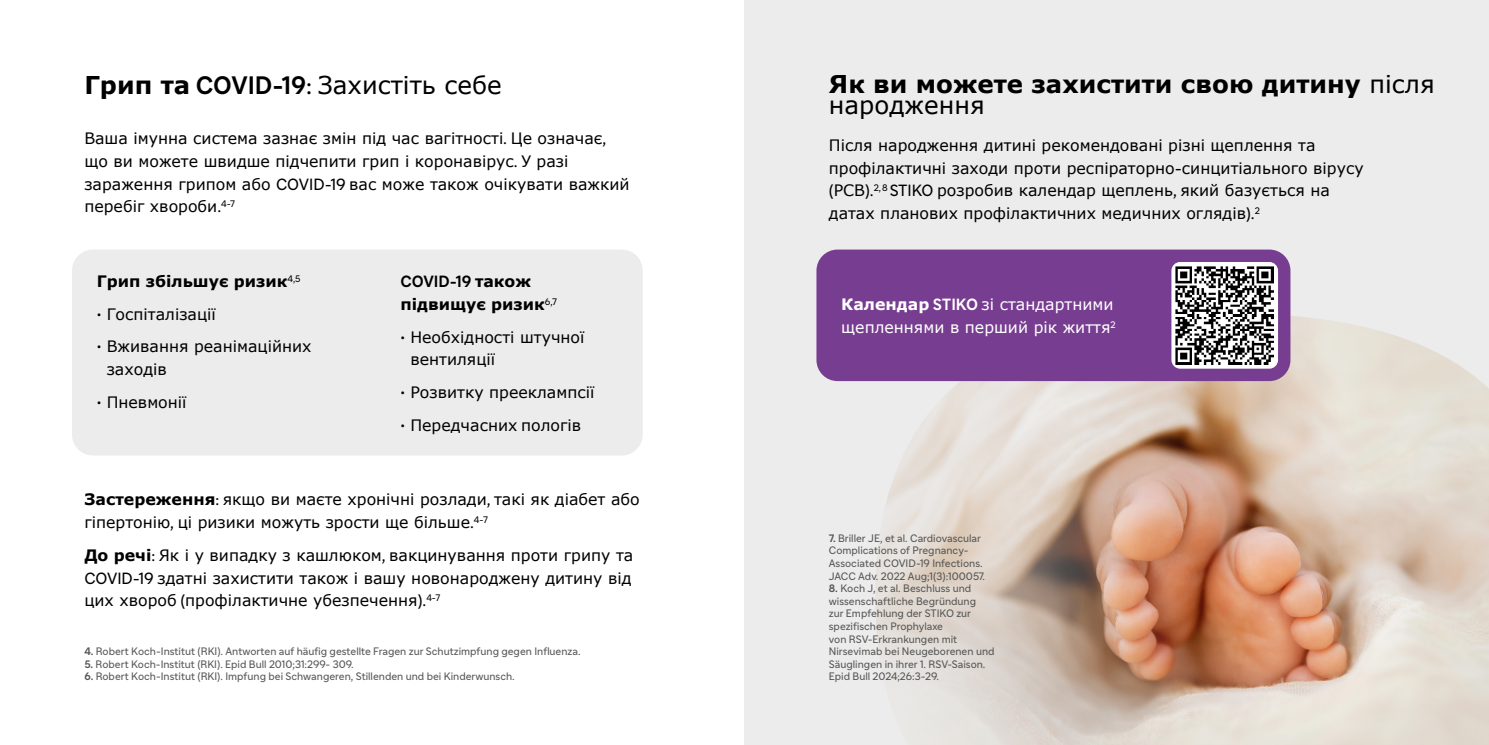
<style>
.page{position:relative;width:1489px;height:745px;background:#fff}
.page>*{position:absolute;margin:0;border:0;box-sizing:border-box;transform-origin:0 0}
.t1{font:700 24.5px/21px "Verdana";color:#000}
.t2{font:24.5px "Verdana";color:#000}
.t3{font:15.75px/22.8px "Verdana";color:#000}
.t4{font:15.75px/22.8px "Verdana";color:#fff}
.t5{font:700 15.75px "Verdana";color:#000}
.t6{font:700 15.75px "Sanofi Sans";color:#000}
.t7{font:10.5px/12.6px "Sanofi Sans";color:#565655}
.s1{font-weight:700}
.s2{font-family:"Sanofi Sans";font-weight:700}
.s3{font-family:"Sanofi Sans"}
.s4{font-weight:400}
.s5{font-family:"Verdana"}
</style>
<div class="page">
<div style="left:72px;top:249px;width:570px;height:206px;background:#ececec;border-radius:21px"></div>
<div style="left:744px;top:0;width:744px;height:744px;background:#ececec"></div>
<img style="left:875px;top:312px;width:613px;height:432px">
<div style="left:816px;top:249px;width:474px;height:132px;background:#773d90;border-radius:21px"></div>
<div style="left:1171px;top:262px;width:106px;height:106px;background:#fff;border-radius:9px"></div>
<img style="left:1175px;top:266px;width:98px;height:98px">
<h1 class="t2" style="left:84px;top:68px;width:419px"><span class="s1">Грип та</span> <span class="s2">COVID-19</span><span class="s3">:</span> Захистіть себе</h1>
<h1 class="t1" style="left:828px;top:73px;width:607px">Як ви можете захистити свою дитину <span class="s4">після народження</span></h1>
<p class="t3" style="left:84px;top:127px;width:546px">Ваша імунна система зазнає змін під час вагітності<span class="s3">.</span> Це означає<span class="s3">, </span>що ви можете швидше підчепити грип і коронавірус<span class="s3">.</span> У разі зараження грипом або <span class="s3">COVID-19</span> вас може також очікувати важкий перебіг хвороби<span class="s3">.</span><sup>4-7</sup></p>
<p class="t5" style="left:97px;top:270px;width:205px">Грип збільшує ризик<sup>4,5</sup></p>
<p class="t3" style="left:97px;top:302px;width:121px"><span class="s3">•</span> Госпіталізації</p>
<p class="t3" style="left:107px;top:335px;width:206px;text-indent:-10px"><span class="s3">•</span> Вживання реанімаційних заходів</p>
<p class="t3" style="left:97px;top:390px;width:91px"><span class="s3">•</span> Пневмонії</p>
<p class="t6" style="left:400px;top:271px;width:132px">COVID-19 <span class="s5">також</span></p>
<p class="t5" style="left:400px;top:293px;width:158px">підвищує ризик<sup>6,7</sup></p>
<p class="t3" style="left:410px;top:325px;width:175px;text-indent:-10px"><span class="s3">•</span> Необхідності штучної вентиляції</p>
<p class="t3" style="left:400px;top:380px;width:195px"><span class="s3">•</span> Розвитку прееклампсії</p>
<p class="t3" style="left:400px;top:413px;width:182px"><span class="s3">•</span> Передчасних пологів</p>
<p class="t3" style="left:84px;top:488px;width:557px"><span class="s1">Застереження</span><span class="s3">:</span> якщо ви маєте хронічні розлади<span class="s3">,</span> такі як діабет або гіпертонію<span class="s3">,</span> ці ризики можуть зрости ще більше<span class="s3">.</span><sup>4-7</sup></p>
<p class="t3" style="left:84px;top:543px;width:550px;text-align:justify"><span class="s1">До речі</span><span class="s3">:</span> Як і у випадку з кашлюком<span class="s3">,</span> вакцинування проти грипу та <span class="s3">COVID-19</span> здатні захистити також і вашу новонароджену дитину від цих хвороб <span class="s3">(</span>профілактичне убезпечення<span class="s3">).</span><sup>4-7</sup></p>
<p class="t7" style="left:84px;top:644px;width:497px"><span class="s1">4.</span> Robert Koch-Institut (RKI). Antworten auf häufig gestellte Fragen zur Schutzimpfung gegen Influenza.</p>
<p class="t7" style="left:84px;top:657px;width:271px"><span class="s1">5.</span> Robert Koch-Institut (RKI). Epid Bull 2010;31:299- 309.</p>
<p class="t7" style="left:84px;top:670px;width:432px"><span class="s1">6.</span> Robert Koch-Institut (RKI). Impfung bei Schwangeren, Stillenden und bei Kinderwunsch.</p>
<p class="t3" style="left:828px;top:133px;width:536px">Після народження дитині рекомендовані різні щеплення та профілактичні заходи проти респіраторно<span class="s3">-</span>синцитіального вірусу <span class="s3">(</span>РСВ<span class="s3">).</span><sup>2,8</sup> <span class="s3">STIKO</span> розробив календар щеплень<span class="s3">,</span> який базується на датах планових профілактичних медичних оглядів<span class="s3">).</span><sup>2</sup></p>
<p class="t4" style="left:841px;top:293px;width:276px"><span class="s1">Календар</span> <span class="s2">STIKO</span> зі стандартними щепленнями в перший рік життя<sup>2</sup></p>
<p class="t7" style="left:828px;top:531px;width:158px"><span class="s1">7.</span> Briller JE, et al. Cardiovascular Complications of Pregnancy-Associated COVID-19 Infections.<br>JACC Adv. 2022 Aug;1(3):100057.</p>
<p class="t7" style="left:828px;top:581px;width:167px"><span class="s1">8.</span> Koch J, et al. Beschluss und wissenschaftliche Begründung<br>zur Empfehlung der STIKO zur spezifischen Prophylaxe<br>von RSV-Erkrankungen mit<br>Nirsevimab bei Neugeborenen und<br>Säuglingen in ihrer 1. RSV-Saison.<br>Epid Bull 2024;26:3-29.</p>
</div>
